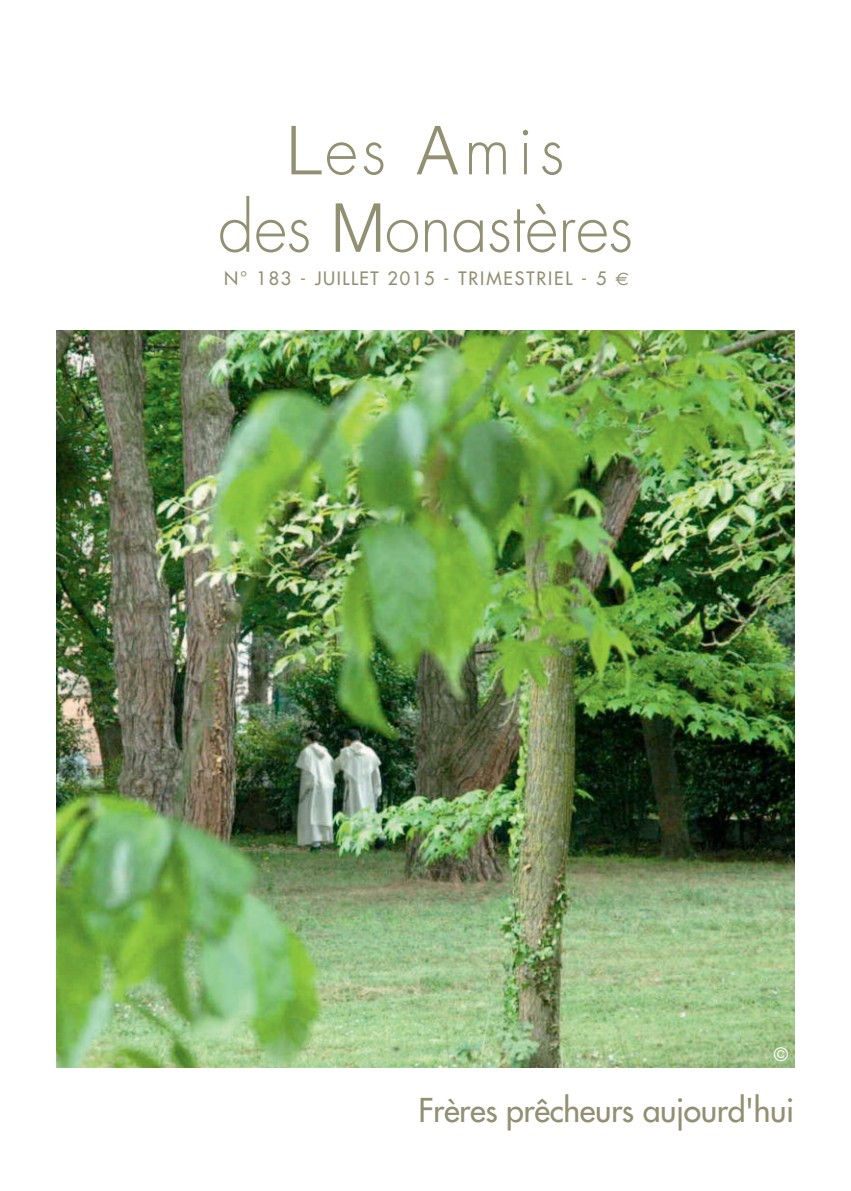
<style>
.page{position:relative;width:851px;height:1191px;background:#fff}
.page>*{position:absolute;margin:0;border:0;box-sizing:border-box;transform-origin:0 0}
.t1{font:300 67.8px/77.4px "Futura";color:#929073;text-align:center;scale:.95 1}
.t2{font:32px "Futura";letter-spacing:-.01em;color:#929073}
.t3{font:18px "Futura";letter-spacing:.105em;color:#929073}
.t4{font:18px "Futura";color:#fff}
.s1{font-family:"Helvetica Neue"}
.s2{font-family:"Euro Sans"}
</style>
<div class="page">
<img style="left:57px;top:330px;width:737px;height:737px">
<h1 class="t1" style="left:218px;top:117px;width:438px"><span class="s1">L</span>es <span class="s1">A</span>mis<br>des <span class="s1">M</span>onastères</h1>
<p class="t3" style="left:224px;top:269px;width:406px">N° 183 - JUILLET 2015 - TRIMESTRIEL - 5 <span class="s2">€</span></p>
<p class="t4" style="left:773px;top:1046px;width:16px">©</p>
<h2 class="t2" style="left:418px;top:1094px;width:377px">Frères prêcheurs aujourd'hui</h2>
</div>
